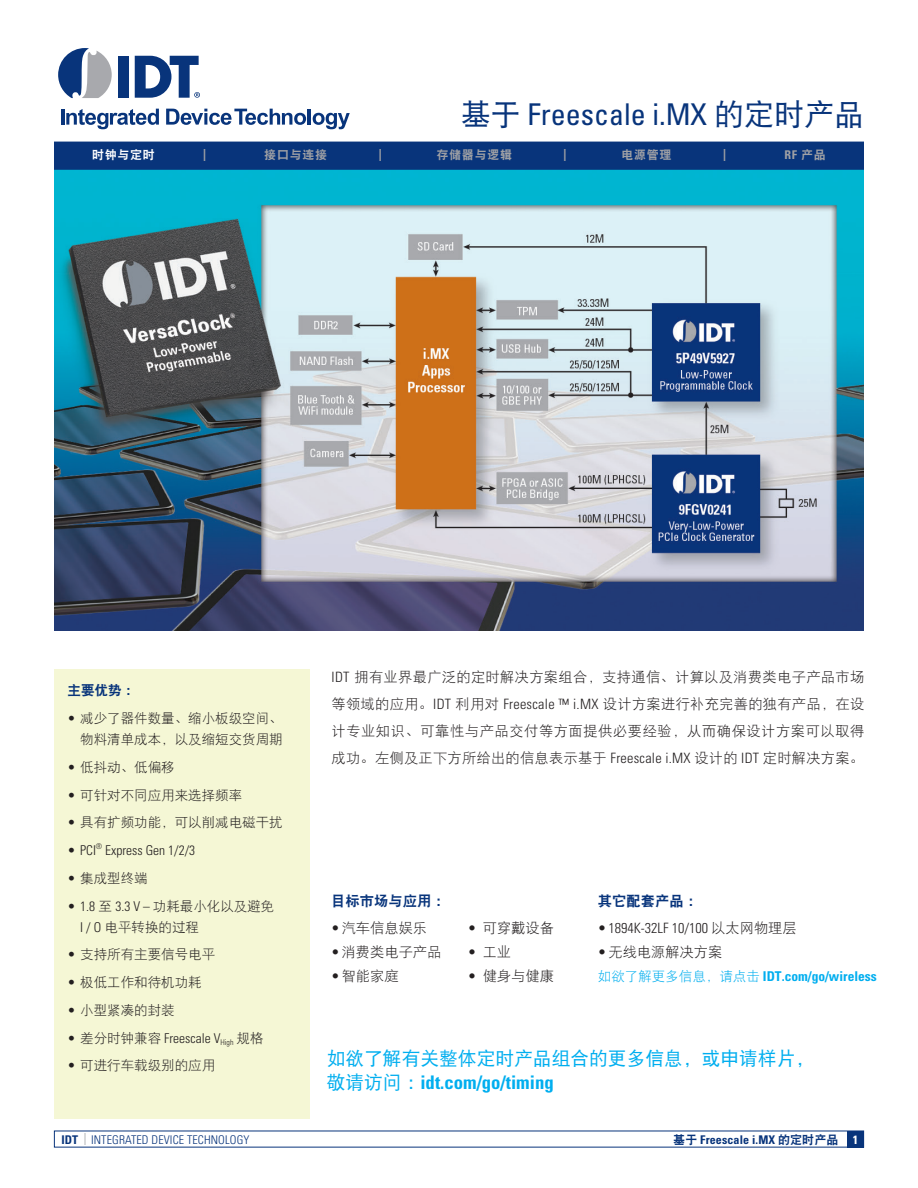
<style>
.page{position:relative;width:918px;height:1188px;background:#fff}
.page>*{position:absolute;margin:0;border:0;box-sizing:border-box;transform-origin:0 0}
.Main_Subtitle{font:condensed 30px "Univers";color:#08347b}
.t1{font:18.75px "DFP Hei W5";color:#00aeef}
.t2{font:700 condensed 18.75px "Univers";color:#00aeef}
.t3{font:14.25px/27px "DFP Hei W3";letter-spacing:.02em;color:#231f20;text-align:justify}
.t4{font:300 condensed 14.25px "Univers";color:#231f20}
.t5{font:14.25px "DFP Hei W3";color:#231f20}
.t6{font:14.25px "DFP Hei W9";letter-spacing:.005em;color:#08347b}
.t7{font:13.5px/21px "DFP Hei W3";color:#231f20;text-align:right}
.t8{font:300 condensed 13.5px "Univers";color:#231f20}
.t9{font:700 condensed 13.5px "Univers";color:#00aeef}
.t10{font:13.5px "DFP Hei W9";color:#08347b}
.Main_Subtitle-2{font:300 condensed 12px "Univers";letter-spacing:.01em;color:#08347b}
.Main_Subtitle-3{font:700 condensed 12px "Univers";letter-spacing:.01em;color:#08347b}
.Main_Subtitle-4{font:12px "DFP Hei W9";letter-spacing:.06em;color:#a0a1a5}
.Main_Subtitle-5{font:700 condensed 12px "Univers";color:#a0a1a5}
.Main_Subtitle-6{font:12px "DFP Hei W9";letter-spacing:.06em;color:#fff}
.Main_Subtitle-7{font:700 condensed 12px "Univers";color:#fff}
.t11{font:300 condensed 7.8px "Univers";color:#231f20}
.s1{font-family:"DFP Hei W5";font-stretch:normal}
.s2{font-family:"DFP Hei W9";font-weight:400;font-stretch:normal}
.s3{font-family:"Univers";font-weight:300;font-stretch:condensed}
.s4{font-family:"DFP Hei W3";font-weight:400;font-stretch:normal}
.s5{font-family:"DFP Hei W5";font-weight:400;font-stretch:normal}
.s6{font-weight:700}
.s7{color:#939598}
</style>
<div class="page">
<img style="left:54px;top:170px;width:810px;height:460px">
<div style="left:118px;top:56px;width:11px;height:42px;background:#08347b"></div>
<svg style="left:58px;top:48px;width:54px;height:50px"></svg>
<svg style="left:135px;top:56px;width:65px;height:42px"></svg>
<hr style="left:61px;top:109px;width:4px;height:16px;background:#08347b">
<svg style="left:66px;top:109px;width:93px;height:20px"></svg>
<svg style="left:166px;top:109px;width:140px;height:16px"></svg>
<hr style="left:308px;top:109px;width:3px;height:16px;background:#08347b">
<svg style="left:313px;top:113px;width:37px;height:16px"></svg>
<div style="left:847px;top:1131px;width:17px;height:16px;background:#08347b"></div>
<div style="left:54px;top:670px;width:256px;height:449px;background:#f5f7d5"></div>
<div style="left:55px;top:142px;width:808px;height:27px;background:#08347b"></div>
<div style="left:54px;top:142px;width:810px;height:28px;border:2px solid #08347b"></div>
<p class="Main_Subtitle" style="left:461px;top:96px;width:405px"><span class="s1">基于</span> Freescale i.MX <span class="s1">的定时产品</span></p>
<p class="Main_Subtitle-6" style="left:92px;top:149px;width:64px">时钟与定时</p>
<p class="Main_Subtitle-5" style="left:203px;top:146px;width:4px">|</p>
<p class="Main_Subtitle-4" style="left:264px;top:149px;width:64px">接口与连接</p>
<p class="Main_Subtitle-5" style="left:379px;top:146px;width:4px">|</p>
<p class="Main_Subtitle-4" style="left:437px;top:149px;width:77px">存储器与逻辑</p>
<p class="Main_Subtitle-5" style="left:564px;top:146px;width:4px">|</p>
<p class="Main_Subtitle-4" style="left:621px;top:149px;width:52px">电源管理</p>
<p class="Main_Subtitle-5" style="left:723px;top:146px;width:4px">|</p>
<p class="Main_Subtitle-5" style="left:784px;top:148px;width:43px">RF <span class="s2">产品</span></p>
<p class="t10" style="left:68px;top:684px;width:73px">主要优势：</p>
<p class="t7" style="left:68px;top:708px;width:217px"><span class="s3">•</span> 减少了器件数量、缩小板级空间、物料清单成本，以及缩短交货周期</p>
<p class="t7" style="left:68px;top:757px;width:109px"><span class="s3">•</span> 低抖动、低偏移</p>
<p class="t7" style="left:68px;top:784px;width:176px"><span class="s3">•</span> 可针对不同应用来选择频率</p>
<p class="t7" style="left:68px;top:812px;width:217px"><span class="s3">•</span> 具有扩频功能，可以削减电磁干扰</p>
<p class="t8" style="left:68px;top:842px;width:30px">• PCI</p>
<p class="t11" style="left:96px;top:841px;width:8px">®</p>
<p class="t8" style="left:105px;top:842px;width:91px">Express Gen 1/2/3</p>
<p class="t7" style="left:68px;top:868px;width:82px"><span class="s3">•</span> 集成型终端</p>
<p class="t7" style="left:80px;top:895px;width:196px;text-align:left;text-indent:-13px"><span class="s3">• 1.8</span> 至 <span class="s3">3.3 V –</span> 功耗最小化以及避免<br><span class="s3">I / O</span> 电平转换的过程</p>
<p class="t7" style="left:68px;top:944px;width:149px"><span class="s3">•</span> 支持所有主要信号电平</p>
<p class="t7" style="left:68px;top:972px;width:136px"><span class="s3">•</span> 极低工作和待机功耗</p>
<p class="t7" style="left:68px;top:1000px;width:109px"><span class="s3">•</span> 小型紧凑的封装</p>
<p class="t8" style="left:68px;top:1030px;width:198px">• <span class="s4">差分时钟兼容</span> Freescale V<sub>High</sub> <span class="s4">规格</span></p>
<p class="t7" style="left:68px;top:1055px;width:149px"><span class="s3">•</span> 可进行车载级别的应用</p>
<p class="t3" style="left:332px;top:663px;width:534px"><span class="s3">IDT</span> 拥有业界最广泛的定时解决方案组合，支持通信、计算以及消费类电子产品市场等领域的应用。<span class="s3">IDT</span> 利用对 <span class="s3">Freescale ™ i.MX</span> 设计方案进行补充完善的独有产品，在设计专业知识、可靠性与产品交付等方面提供必要经验，从而确保设计方案可以取得成功。左侧及正下方所给出的信息表示基于 <span class="s3">Freescale i.MX</span> 设计的 <span class="s3">IDT</span> 定时解决方案。</p>
<p class="t6" style="left:331px;top:894px;width:120px">目标市场与应用：</p>
<p class="t3" style="left:331px;top:915px;width:98px"><span class="s3">•</span> 汽车信息娱乐</p>
<p class="t3" style="left:468px;top:915px;width:88px"><span class="s3">•</span> 可穿戴设备</p>
<p class="t5" style="left:331px;top:945px;width:112px"><span class="s3">•</span> 消费类电子产品</p>
<p class="t3" style="left:468px;top:939px;width:45px"><span class="s3">•</span> 工业</p>
<p class="t3" style="left:331px;top:963px;width:69px"><span class="s3">•</span> 智能家庭</p>
<p class="t3" style="left:468px;top:963px;width:88px"><span class="s3">•</span> 健身与健康</p>
<p class="t6" style="left:598px;top:894px;width:105px">其它配套产品：</p>
<p class="t4" style="left:598px;top:920px;width:200px">• 1894K-32LF 10/100 <span class="s4">以太网物理层</span></p>
<p class="t5" style="left:598px;top:945px;width:126px"><span class="s3">•</span> 无线电源解决方案</p>
<p class="t9" style="left:598px;top:968px;width:280px"><span class="s4">如欲了解更多信息，请点击</span> IDT.com/go/wireless</p>
<p class="t1" style="left:327px;top:1049px;width:489px">如欲了解有关整体定时产品组合的更多信息，或申请样片，</p>
<p class="t2" style="left:327px;top:1071px;width:229px"><span class="s5">敬请访问：</span>idt.com/go/timing</p>
<p class="Main_Subtitle-2" style="left:61px;top:1132px;width:190px"><span class="s6">IDT</span> <span class="s7">|</span> INTEGRATED DEVICE TECHNOLOGY</p>
<p class="Main_Subtitle-3" style="left:673px;top:1132px;width:167px"><span class="s2">基于</span> Freescale i.MX <span class="s2">的定时产品</span></p>
<p class="Main_Subtitle-7" style="left:853px;top:1132px;width:7px">1</p>
</div>
